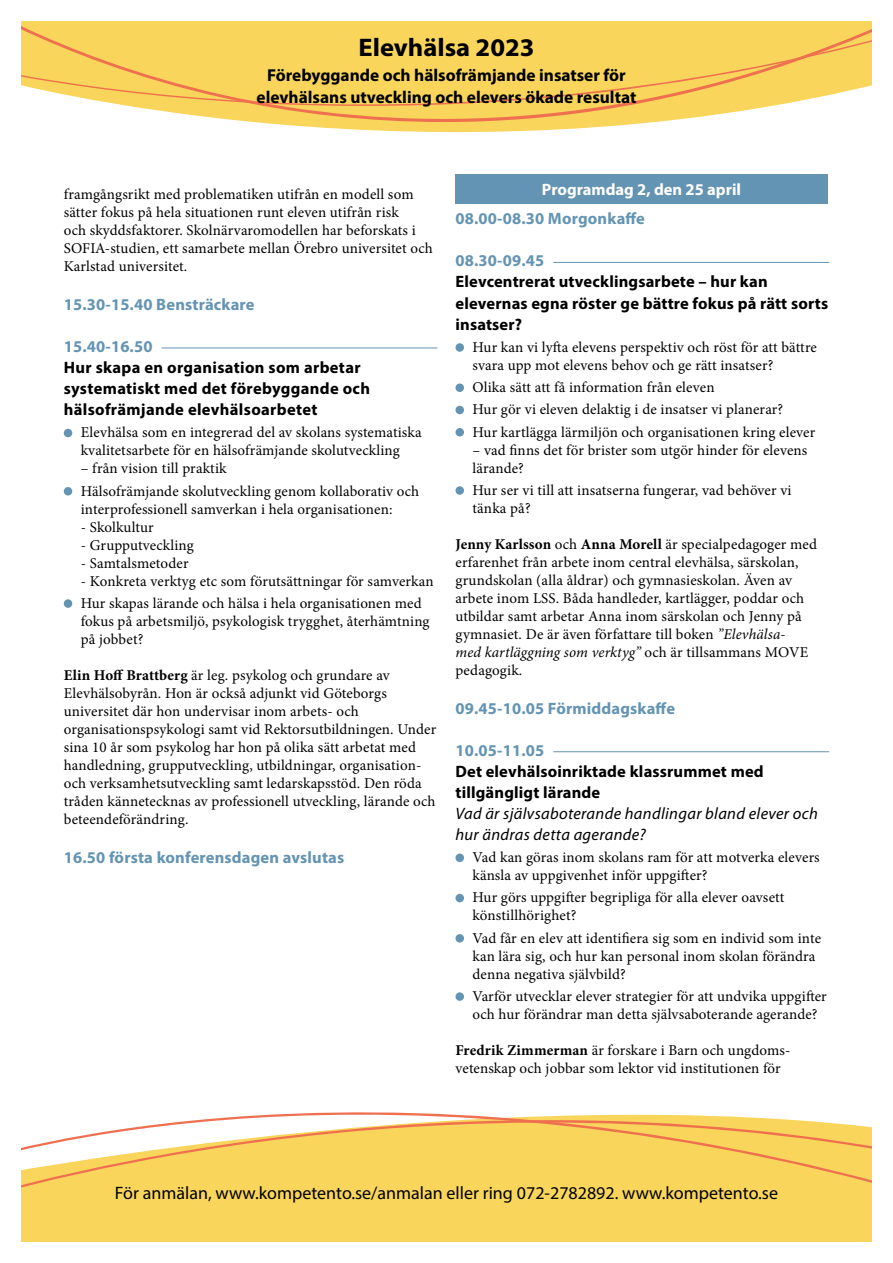
<style>
.page{position:relative;width:893px;height:1263px;background:#fff}
.page>*{position:absolute;margin:0;border:0;box-sizing:border-box;transform-origin:0 0}
.t1{font:700 25.5px "Myriad Pro";color:#000;scale:1.04 1}
.t2{font:18px "Myriad Pro";color:#000}
.t3{font:700 17.25px/21.6px "Myriad Pro";color:#000;text-align:center}
.t4{font:700 16.5px/21px "Myriad Pro";letter-spacing:.01em;color:#000}
.t5{font:700 16.5px "Myriad Pro";letter-spacing:.01em;color:#6494b3}
.t6{font:italic 16.5px/21px "Myriad Pro";letter-spacing:.02em;color:#000}
.t7{font:700 16.5px "Myriad Pro";color:#fff}
.t8{font:15px/18px "Minion Pro";letter-spacing:.01em;color:#000}
.s1{font-weight:700}
.s2{font-style:italic}
</style>
<div class="page">
<div style="left:21px;top:1216px;width:851px;height:26px;background:#f9d55b"></div>
<svg style="left:21px;top:1112px;width:851px;height:104px;fill:#f9d55b"></svg>
<hr style="left:162px;top:348px;width:275px;height:1px;background:#6494b3">
<div style="left:64px;top:429px;width:8px;height:8px;background:#6494b3;border-radius:50%"></div>
<div style="left:64px;top:487px;width:8px;height:8px;background:#6494b3;border-radius:50%"></div>
<div style="left:64px;top:599px;width:8px;height:9px;background:#6494b3;border-radius:50%"></div>
<hr style="left:553px;top:262px;width:276px;height:1px;background:#6494b3">
<hr style="left:553px;top:751px;width:276px;height:1px;background:#6494b3">
<div style="left:455px;top:174px;width:373px;height:29px;background:#6494b3"></div>
<div style="left:455px;top:343px;width:9px;height:9px;background:#6494b3;border-radius:50%"></div>
<div style="left:455px;top:383px;width:9px;height:9px;background:#6494b3;border-radius:50%"></div>
<div style="left:455px;top:406px;width:9px;height:8px;background:#6494b3;border-radius:50%"></div>
<div style="left:455px;top:428px;width:9px;height:8px;background:#6494b3;border-radius:50%"></div>
<div style="left:455px;top:486px;width:9px;height:9px;background:#6494b3;border-radius:50%"></div>
<div style="left:455px;top:853px;width:9px;height:9px;background:#6494b3;border-radius:50%"></div>
<div style="left:455px;top:894px;width:9px;height:8px;background:#6494b3;border-radius:50%"></div>
<div style="left:455px;top:934px;width:9px;height:8px;background:#6494b3;border-radius:50%"></div>
<div style="left:455px;top:992px;width:9px;height:9px;background:#6494b3;border-radius:50%"></div>
<svg style="left:163px;top:111px;width:577px;height:22px;fill:#f9d55b"></svg>
<svg style="left:21px;top:21px;width:851px;height:90px;background:#f8d261"></svg>
<h1 class="t1" style="left:358px;top:31px;width:171px">Elevhälsa 2023</h1>
<p class="t3" style="left:257px;top:64px;width:381px">Förebyggande och hälsofrämjande insatser för elevhälsans utveckling och elevers ökade resultat</p>
<p class="t8" style="left:64px;top:185px;width:370px">framgångsrikt med problematiken utifrån en modell som sätter fokus på hela situationen runt eleven utifrån risk<br>och skyddsfaktorer. Skolnärvaromodellen har beforskats i SOFIA-studien, ett samarbete mellan Örebro universitet och Karlstad universitet.</p>
<p class="t5" style="left:64px;top:294px;width:192px">15.30-15.40 Bensträckare</p>
<p class="t5" style="left:64px;top:336px;width:90px">15.40-16.50</p>
<p class="t4" style="left:64px;top:356px;width:308px">Hur skapa en organisation som arbetar systematiskt med det förebyggande och hälsofrämjande elevhälsoarbetet</p>
<p class="t8" style="left:81px;top:424px;width:342px">Elevhälsa som en integrerad del av skolans systematiska kvalitetsarbete för en hälsofrämjande skolutveckling</p>
<p class="t8" style="left:81px;top:457px;width:340px;line-height:22.2px">– från vision till praktik<br>Hälsofrämjande skolutveckling genom kollaborativ och</p>
<p class="t8" style="left:81px;top:500px;width:313px">interprofessionell samverkan i hela organisationen:</p>
<p class="t8" style="left:81px;top:518px;width:74px">- Skolkultur</p>
<p class="t8" style="left:81px;top:536px;width:115px">- Grupputveckling</p>
<p class="t8" style="left:81px;top:554px;width:109px">- Samtalsmetoder</p>
<p class="t8" style="left:81px;top:570px;width:354px;line-height:22.2px">- Konkreta verktyg etc som förutsättningar för samverkan<br>Hur skapas lärande och hälsa i hela organisationen med</p>
<p class="t8" style="left:81px;top:612px;width:350px">fokus på arbetsmiljö, psykologisk trygghet, återhämtning på jobbet?</p>
<p class="t8" style="left:64px;top:666px;width:374px"><span class="s1">Elin Hoff Brattberg</span> är leg. psykolog och grundare av Elevhälsobyrån. Hon är också adjunkt vid Göteborgs universitet där hon undervisar inom arbets- och organisationspsykologi samt vid Rektorsutbildningen. Under sina 10 år som psykolog har hon på olika sätt arbetat med handledning, grupputveckling, utbildningar, organisation&shy;och verksamhetsutveckling samt ledarskapsstöd. Den röda tråden kännetecknas av professionell utveckling, lärande och beteendeförändring.</p>
<p class="t5" style="left:64px;top:846px;width:282px">16.50 första konferensdagen avslutas</p>
<p class="t7" style="left:542px;top:178px;width:201px">Programdag 2, den 25 april</p>
<p class="t5" style="left:455px;top:208px;width:191px">08.00-08.30 Morgonkaffe</p>
<p class="t5" style="left:455px;top:250px;width:90px">08.30-09.45</p>
<p class="t4" style="left:455px;top:271px;width:374px">Elevcentrerat utvecklingsarbete – hur kan elevernas egna röster ge bättre fokus på rätt sorts insatser?</p>
<p class="t8" style="left:472px;top:338px;width:346px">Hur kan vi lyfta elevens perspektiv och röst för att bättre svara upp mot elevens behov och ge rätt insatser?</p>
<p class="t8" style="left:472px;top:376px;width:344px;line-height:22.2px">Olika sätt att få information från eleven<br>Hur gör vi eleven delaktig i de insatser vi planerar?<br>Hur kartlägga lärmiljön och organisationen kring elever</p>
<p class="t8" style="left:472px;top:441px;width:336px">– vad finns det för brister som utgör hinder för elevens lärande?</p>
<p class="t8" style="left:472px;top:481px;width:321px">Hur ser vi till att insatserna fungerar, vad behöver vi tänka på?</p>
<p class="t8" style="left:455px;top:535px;width:363px"><span class="s1">Jenny Karlsson</span> och <span class="s1">Anna Morell</span> är specialpedagoger med erfarenhet från arbete inom central elevhälsa, särskolan, grundskolan (alla åldrar) och gymnasieskolan. Även av arbete inom LSS. Båda handleder, kartlägger, poddar och utbildar samt arbetar Anna inom särskolan och Jenny på gymnasiet. De är även författare till boken <span class="s2">”Elevhälsa-<br>med kartläggning som verktyg”</span> och är tillsammans MOVE pedagogik.</p>
<p class="t5" style="left:455px;top:697px;width:221px">09.45-10.05 Förmiddagskaffe</p>
<p class="t5" style="left:455px;top:739px;width:90px">10.05-11.05</p>
<p class="t4" style="left:455px;top:760px;width:310px">Det elevhälsoinriktade klassrummet med tillgängligt lärande</p>
<p class="t6" style="left:455px;top:803px;width:364px">Vad är självsaboterande handlingar bland elever och hur ändras detta agerande?</p>
<p class="t8" style="left:472px;top:848px;width:349px">Vad kan göras inom skolans ram för att motverka elevers känsla av uppgivenhet inför uppgifter?</p>
<p class="t8" style="left:472px;top:889px;width:313px">Hur görs uppgifter begripliga för alla elever oavsett könstillhörighet?</p>
<p class="t8" style="left:472px;top:929px;width:350px">Vad får en elev att identifiera sig som en individ som inte kan lära sig, och hur kan personal inom skolan förändra denna negativa självbild?</p>
<p class="t8" style="left:472px;top:987px;width:356px">Varför utvecklar elever strategier för att undvika uppgifter och hur förändrar man detta självsaboterande agerande?</p>
<p class="t8" style="left:455px;top:1041px;width:336px"><span class="s1">Fredrik Zimmerman</span> är forskare i Barn och ungdoms&shy;vetenskap och jobbar som lektor vid institutionen för</p>
<p class="t2" style="left:115px;top:1182px;width:665px">För anmälan, www.kompetento.se/anmalan eller ring 072-2782892. www.kompetento.se</p>
</div>
